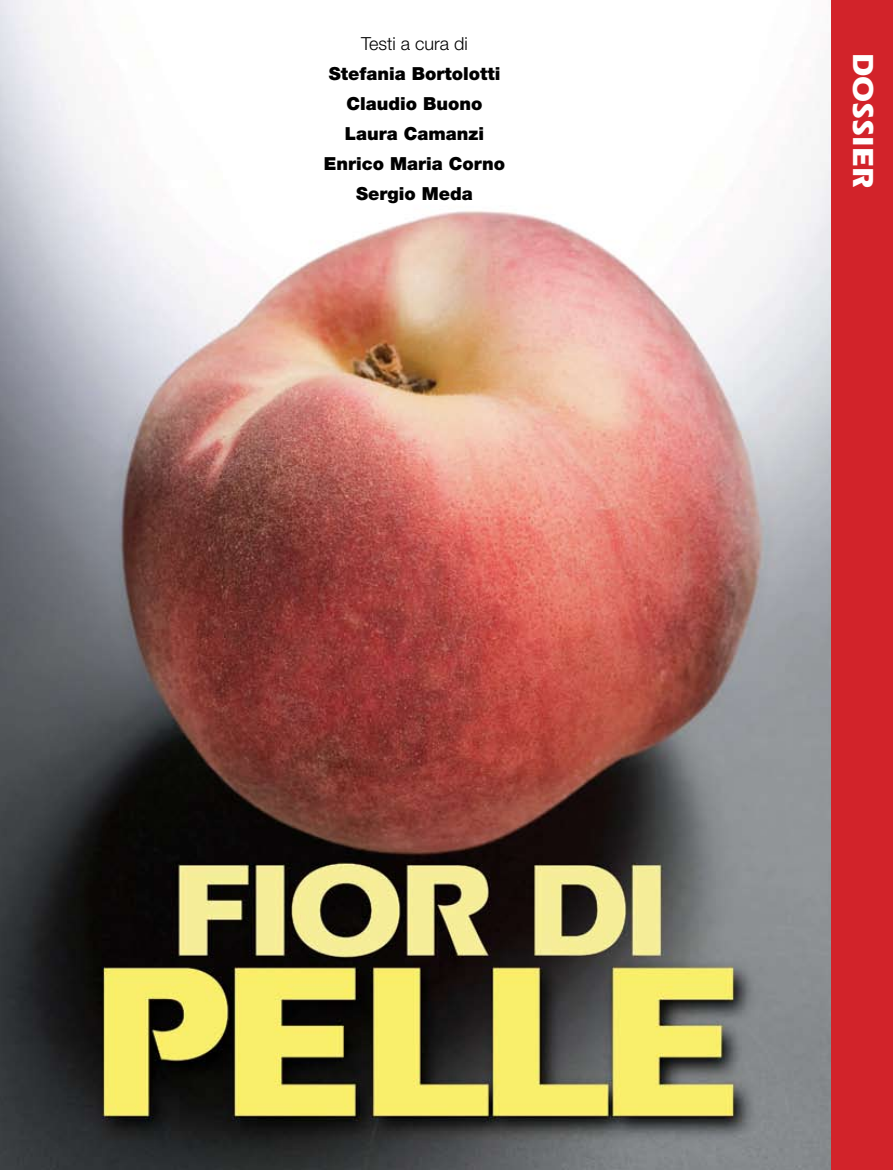
<style>
.page{position:relative;width:893px;height:1170px;background:#fff}
.page>*{position:absolute;margin:0;border:0;box-sizing:border-box;transform-origin:0 0}
.t1{font:700 30px "Itc Eras";color:#fff}
.t2{font:900 18px/30px "Helvetica Neue";color:#000;text-align:center}
.t3{font:300 18px "Helvetica Neue";color:#000}
</style>
<div class="page">
<img style="left:0;top:0;width:831px;height:1169px">
<div style="left:831px;top:0;width:62px;height:1169px;background:#d2232a"></div>
<p class="t3" style="left:361px;top:32px;width:108px">Testi a cura di</p>
<p class="t2" style="left:324px;top:58px;width:183px">Stefania Bortolotti<br>Claudio Buono<br>Laura Camanzi<br>Enrico Maria Corno<br>Sergio Meda</p>
<h1 class="t1" style="left:873px;top:53px;width:137px;rotate:90deg">DOSSIER</h1>
</div>
